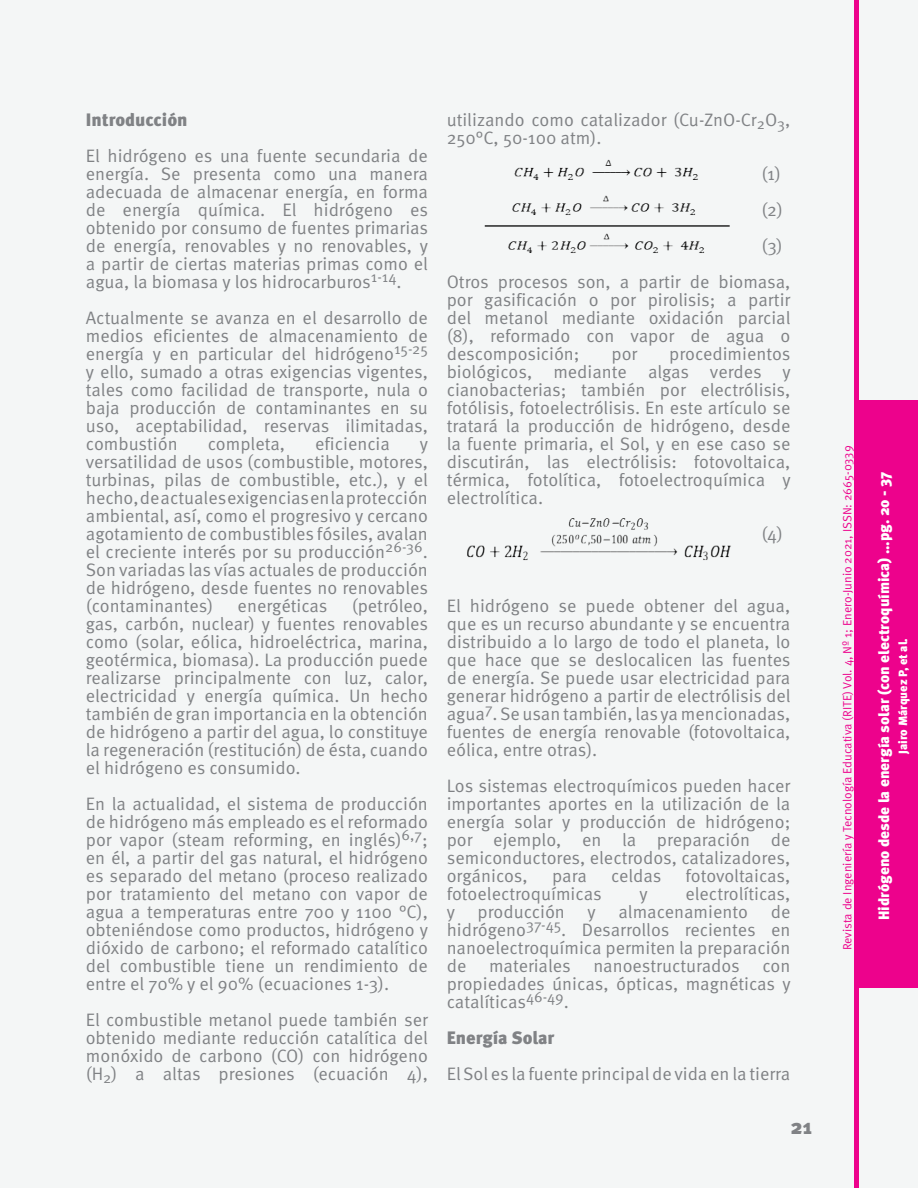
<style>
.page{position:relative;width:918px;height:1188px;background:#f4f6f6}
.page>*{position:absolute;margin:0;border:0;box-sizing:border-box;transform-origin:0 0}
.t1{font:900 21px "Meta Pro";color:#808285}
.txt{font:18px/18px "Meta Pro";color:#808285;text-align:justify}
.txt-2{font:900 18px "Meta Pro";color:#808285}
.t2{font:900 15px "Meta Pro";color:#fff}
.t3{font:12px "Meta Pro";color:#ed028c}
.t4{font:900 12px "Meta Pro";color:#fff}
</style>
<div class="page">
<div style="left:859px;top:400px;width:59px;height:588px;background:#ed028c"></div>
<div style="left:854px;top:0;width:5px;height:1188px;background:#ed028c"></div>
<img style="left:467px;top:518px;width:264px;height:43px">
<img style="left:514px;top:159px;width:184px;height:21px">
<img style="left:512px;top:195px;width:184px;height:20px">
<img style="left:508px;top:233px;width:197px;height:20px">
<hr style="left:485px;top:225px;width:245px;height:2px;background:#000">
<p class="txt-2" style="left:86px;top:108px;width:103px">Introducción</p>
<p class="txt" style="left:86px;top:147px;width:344px">El hidrógeno es una fuente secundaria de energía. Se presenta como una manera adecuada de almacenar energía, en forma de energía química. El hidrógeno es obtenido por consumo de fuentes primarias de energía, renovables y no renovables, y a partir de ciertas materias primas como el agua, la biomasa y los hidrocarburos<sup>1-14</sup>.</p>
<p class="txt" style="left:86px;top:309px;width:344px">Actualmente se avanza en el desarrollo de medios eficientes de almacenamiento de energía y en particular del hidrógeno<sup>15-25 </sup>y ello, sumado a otras exigencias vigentes, tales como facilidad de transporte, nula o baja producción de contaminantes en su uso, aceptabilidad, reservas ilimitadas, combustión</p>
<p class="txt" style="left:208px;top:435px;width:79px">completa,</p>
<p class="txt" style="left:315px;top:435px;width:76px">eficiencia</p>
<p class="txt" style="left:86px;top:435px;width:344px;text-indent:334px">y versatilidad de usos (combustible, motores, turbinas, pilas de combustible, etc.), y el hecho, de actuales exigencias en la protección ambiental, así, como el progresivo y cercano agotamiento de combustibles fósiles, avalan el creciente interés por su producción<sup>26-36</sup>.<br>Son variadas las vías actuales de producción de hidrógeno, desde fuentes no renovables (contaminantes)</p>
<p class="txt" style="left:86px;top:597px;width:344px;text-indent:266px">(petróleo, gas, carbón, nuclear) y fuentes renovables como (solar, eólica, hidroeléctrica, marina, geotérmica, biomasa). La producción puede realizarse principalmente con luz, calor, electricidad y energía química. Un hecho también de gran importancia en la obtención de hidrógeno a partir del agua, lo constituye la regeneración (restitución) de ésta, cuando el hidrógeno es consumido.</p>
<p class="txt" style="left:86px;top:795px;width:344px">En la actualidad, el sistema de producción de hidrógeno más empleado es el reformado por vapor (steam reforming, en inglés)<sup>6,7</sup>; en él, a partir del gas natural, el hidrógeno es separado del metano (proceso realizado por tratamiento del metano con vapor de agua a temperaturas entre 700 y 1100 °C), obteniéndose como productos, hidrógeno y dióxido de carbono; el reformado catalítico del combustible tiene un rendimiento de entre el 70% y el 90% (ecuaciones 1-3).</p>
<p class="txt" style="left:86px;top:1011px;width:344px">El combustible metanol puede también ser obtenido mediante reducción catalítica del monóxido de carbono (CO) con hidrógeno (H<sub>2</sub>) a altas presiones (ecuación 4),</p>
<p class="txt" style="left:238px;top:597px;width:91px">energéticas</p>
<p class="txt" style="left:447px;top:111px;width:345px">utilizando como catalizador (Cu-ZnO-Cr<sub>2</sub>O<sub>3</sub>,<br>250°C, 50-100 atm).</p>
<p class="txt" style="left:761px;top:165px;width:21px">(1)</p>
<p class="txt" style="left:761px;top:201px;width:23px">(2)</p>
<p class="txt" style="left:761px;top:237px;width:23px">(3)</p>
<p class="txt" style="left:447px;top:273px;width:345px">Otros procesos son, a partir de biomasa, por gasificación o por pirolisis; a partir del metanol mediante oxidación parcial (8), reformado con vapor de agua o descomposición;</p>
<p class="txt" style="left:447px;top:345px;width:345px;text-indent:222px">procedimientos biológicos, mediante algas verdes y cianobacterias; también por electrólisis, fotólisis, fotoelectrólisis. En este artículo se tratará la producción de hidrógeno, desde la fuente primaria, el Sol, y en ese caso se discutirán, las electrólisis: fotovoltaica, térmica, fotolítica, fotoelectroquímica y electrolítica.</p>
<p class="txt" style="left:761px;top:525px;width:23px">(4)</p>
<p class="txt" style="left:611px;top:345px;width:27px">por</p>
<p class="txt" style="left:447px;top:597px;width:345px">El hidrógeno se puede obtener del agua, que es un recurso abundante y se encuentra distribuido a lo largo de todo el planeta, lo que hace que se deslocalicen las fuentes de energía. Se puede usar electricidad para generar hidrógeno a partir de electrólisis del agua<sup>7</sup>. Se usan también, las ya mencionadas, fuentes de energía renovable (fotovoltaica, eólica, entre otras).</p>
<p class="txt" style="left:447px;top:777px;width:345px">Los sistemas electroquímicos pueden hacer importantes aportes en la utilización de la energía solar y producción de hidrógeno; por ejemplo, en la preparación de semiconductores, electrodos, catalizadores, orgánicos,</p>
<p class="txt" style="left:552px;top:867px;width:36px">para</p>
<p class="txt" style="left:611px;top:867px;width:52px">celdas</p>
<p class="txt" style="left:685px;top:867px;width:106px">fotovoltaicas,</p>
<p class="txt" style="left:447px;top:885px;width:156px">fotoelectroquímicas</p>
<p class="txt" style="left:639px;top:885px;width:10px">y</p>
<p class="txt" style="left:685px;top:885px;width:106px">electrolíticas,</p>
<p class="txt" style="left:447px;top:903px;width:10px">y</p>
<p class="txt" style="left:478px;top:903px;width:89px">producción</p>
<p class="txt" style="left:588px;top:903px;width:10px">y</p>
<p class="txt" style="left:618px;top:903px;width:131px">almacenamiento</p>
<p class="txt" style="left:447px;top:903px;width:345px;text-indent:324px">de hidrógeno<sup>37-45</sup>. Desarrollos recientes en nanoelectroquímica permiten la preparación de</p>
<p class="txt" style="left:447px;top:957px;width:345px;text-indent:42px">materiales nanoestructurados con propiedades únicas, ópticas, magnéticas y catalíticas<sup>46-49</sup>.</p>
<p class="txt-2" style="left:447px;top:1026px;width:109px">Energía Solar</p>
<p class="txt" style="left:447px;top:1065px;width:345px">El Sol es la fuente principal de vida en la tierra</p>
<p class="t1" style="left:790px;top:1113px;width:23px">21</p>
<p class="t3" style="left:840px;top:950px;width:507px;rotate:-90deg">Revista de Ingeniería y Tecnología Educativa (RITE) Vol. 4, Nº 1; Enero-Junio 2021, ISSN: 2665-0339</p>
<p class="t2" style="left:875px;top:920px;width:450px;rotate:-90deg">Hidrógeno desde la energía solar (con electroquímica) ...pg. 20 - 37</p>
<p class="t4" style="left:895px;top:754px;width:117px;rotate:-90deg">Jairo Márquez P, et al.</p>
</div>
